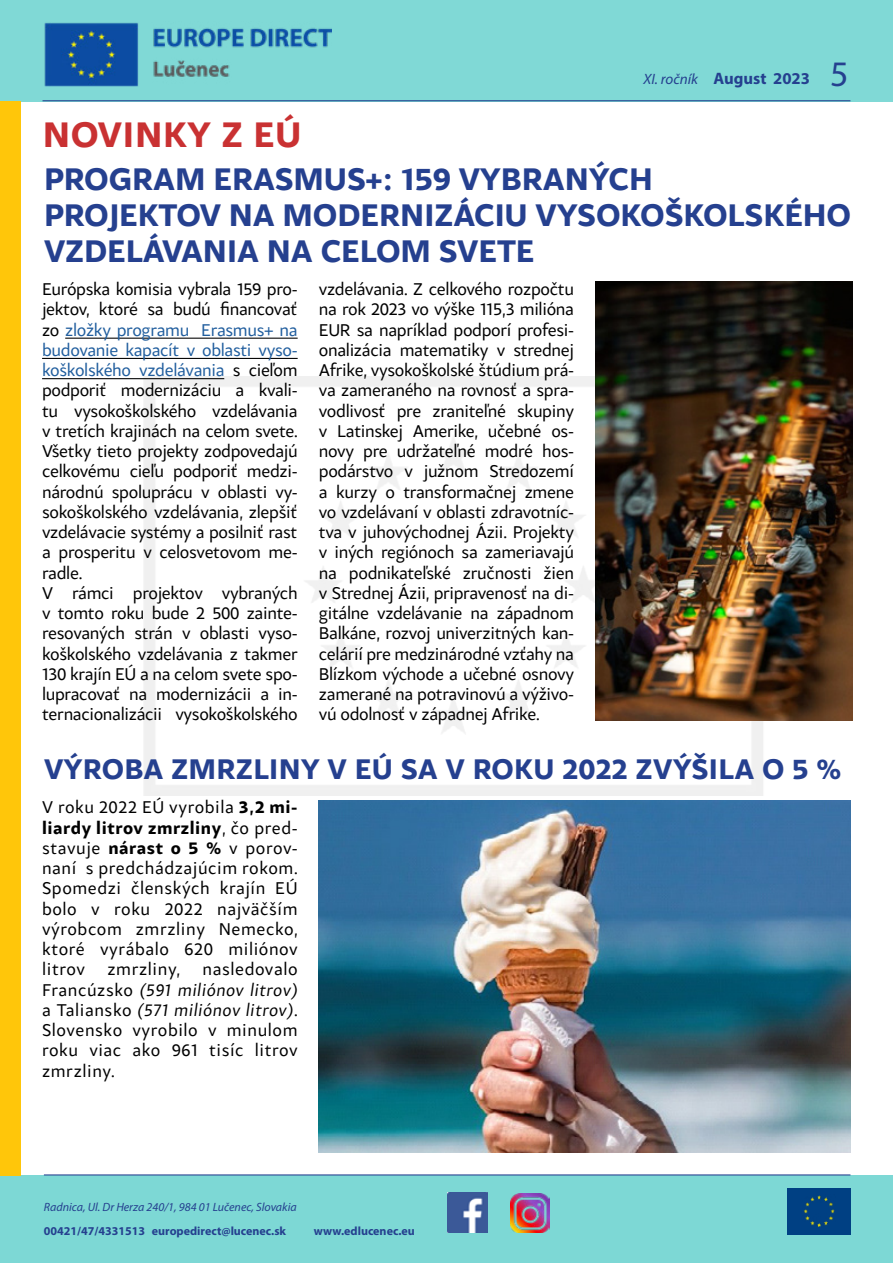
<style>
.page{position:relative;width:893px;height:1263px;background:#fff}
.page>*{position:absolute;margin:0;border:0;box-sizing:border-box;transform-origin:0 0}
.t1{font:700 37.5px "Samo Sans";letter-spacing:.015em;color:#c93132}
.t2{font:700 33px/36px "Samo Sans";letter-spacing:-.005em;color:#25408f}
.t3{font:700 30px "Samo Sans";letter-spacing:.005em;color:#25408f}
.t4{font:18px/20.2px "Samo Sans";letter-spacing:-.02em;color:#000;text-align:justify}
.t5{font:700 16.65px "Myriad Pro";color:#25408f}
.t6{font:700 12px "Myriad Pro";color:#25408f}
.t7{font:italic 12px "Myriad Pro";color:#25408f}
.s1{font-weight:400;font-style:italic;font-size:15px}
.s2{font-weight:400;font-size:36px}
.s3{color:#215e9e}
.s4{font-weight:700}
.s5{font-style:italic}
</style>
<div class="page">
<img style="left:143px;top:377px;width:624px;height:418px">
<div style="left:0;top:0;width:893px;height:101px;background:#80d9d6"></div>
<div style="left:0;top:1175px;width:893px;height:88px;background:#7dd8d5"></div>
<div style="left:787px;top:1188px;width:63px;height:47px;background:#004083"></div>
<img style="left:804px;top:1195px;width:31px;height:32px">
<div style="left:0;top:101px;width:21px;height:1074px;background:#ffc60a"></div>
<img style="left:448px;top:1193px;width:39px;height:39px">
<img style="left:510px;top:1193px;width:39px;height:39px">
<hr style="left:43px;top:100px;width:807px;height:1px;background:#25408f">
<hr style="left:44px;top:1174px;width:806px;height:1px;background:#25408f">
<img style="left:44px;top:22px;width:287px;height:64px">
<hr style="left:65px;top:338px;width:233px;height:1px;background:#000">
<hr style="left:42px;top:358px;width:256px;height:1px;background:#000">
<hr style="left:42px;top:378px;width:182px;height:1px;background:#000">
<img style="left:595px;top:282px;width:257px;height:438px">
<img style="left:318px;top:800px;width:532px;height:352px">
<p class="t5" style="left:644px;top:68px;width:207px"><span class="s1">XI. ročník</span> August 2023 <span class="s2">5</span></p>
<h1 class="t1" style="left:43px;top:111px;width:260px">NOVINKY Z EÚ</h1>
<h2 class="t2" style="left:44px;top:161px;width:809px">PROGRAM ERASMUS+: 159 VYBRANÝCH<br>PROJEKTOV NA MODERNIZÁCIU VYSOKOŠKOLSKÉHO<br>VZDELÁVANIA NA CELOM SVETE</h2>
<p class="t4" style="left:42px;top:279px;width:258px;text-align:left">Európska komisia vybrala 159 pro&shy;jektov, ktoré sa budú financovať zo <span class="s3">zložky programu Erasmus+ na budovanie kapacít v oblasti vyso&shy;koškolského vzdelávania</span> s cieľom podporiť modernizáciu a kvali&shy;tu vysokoškolského vzdelávania v tretích krajinách na celom svete.<br>Všetky tieto projekty zodpovedajú celkovému cieľu podporiť medzi&shy;národnú spoluprácu v oblasti vy&shy;sokoškolského vzdelávania, zlepšiť vzdelávacie systémy a posilniť rast a prosperitu v celosvetovom me&shy;radle.<br>V rámci projektov vybraných v tomto roku bude 2 500 zainte&shy;resovaných strán v oblasti vyso&shy;koškolského vzdelávania z takmer<br>130 krajín EÚ a na celom svete spo&shy;lupracovať na modernizácii a in&shy;ternacionalizácii vysokoškolského</p>
<p class="t4" style="left:319px;top:279px;width:257px">vzdelávania. Z celkového rozpočtu na rok 2023 vo výške 115,3 milióna EUR sa napríklad podporí profesi&shy;onalizácia matematiky v strednej Afrike, vysokoškolské štúdium prá&shy;va zameraného na rovnosť a spra&shy;vodlivosť pre zraniteľné skupiny v Latinskej Amerike, učebné os&shy;novy pre udržateľné modré hos&shy;podárstvo v južnom Stredozemí a kurzy o transformačnej zmene vo vzdelávaní v oblasti zdravotníc&shy;tva v juhovýchodnej Ázii. Projekty v iných regiónoch sa zameriavajú na podnikateľské zručnosti žien v Strednej Ázii, pripravenosť na di&shy;gitálne vzdelávanie na západnom Balkáne, rozvoj univerzitných kan&shy;celárií pre medzinárodné vzťahy na Blízkom východe a učebné osnovy zamerané na potravinovú a výživo&shy;vú odolnosť v západnej Afrike.</p>
<h3 class="t3" style="left:44px;top:750px;width:799px">VÝROBA ZMRZLINY V EÚ SA V ROKU 2022 ZVÝŠILA O 5 %</h3>
<p class="t4" style="left:42px;top:797px;width:258px">V roku 2022 EÚ vyrobila <span class="s4">3,2 mi&shy;liardy litrov zmrzliny</span>, čo pred&shy;stavuje <span class="s4">nárast o 5 %</span> v porov&shy;naní s predchádzajúcim rokom.<br>Spomedzi členských krajín EÚ bolo v roku 2022 najväčším výrobcom zmrzliny Nemecko, ktoré vyrábalo 620 miliónov litrov zmrzliny, nasledovalo Francúzsko <span class="s5">(591 miliónov litrov) </span>a Taliansko <span class="s5">(571 miliónov litrov)</span>.<br>Slovensko vyrobilo v minulom roku viac ako 961 tisíc litrov zmrzliny.</p>
<p class="t7" style="left:44px;top:1199px;width:254px">Radnica, Ul. Dr Herza 240/1, 984 01 Lučenec, Slovakia</p>
<p class="t6" style="left:44px;top:1223px;width:244px">00421/47/4331513 europedirect@lucenec.sk</p>
<p class="t6" style="left:314px;top:1223px;width:102px">www.edlucenec.eu</p>
</div>
